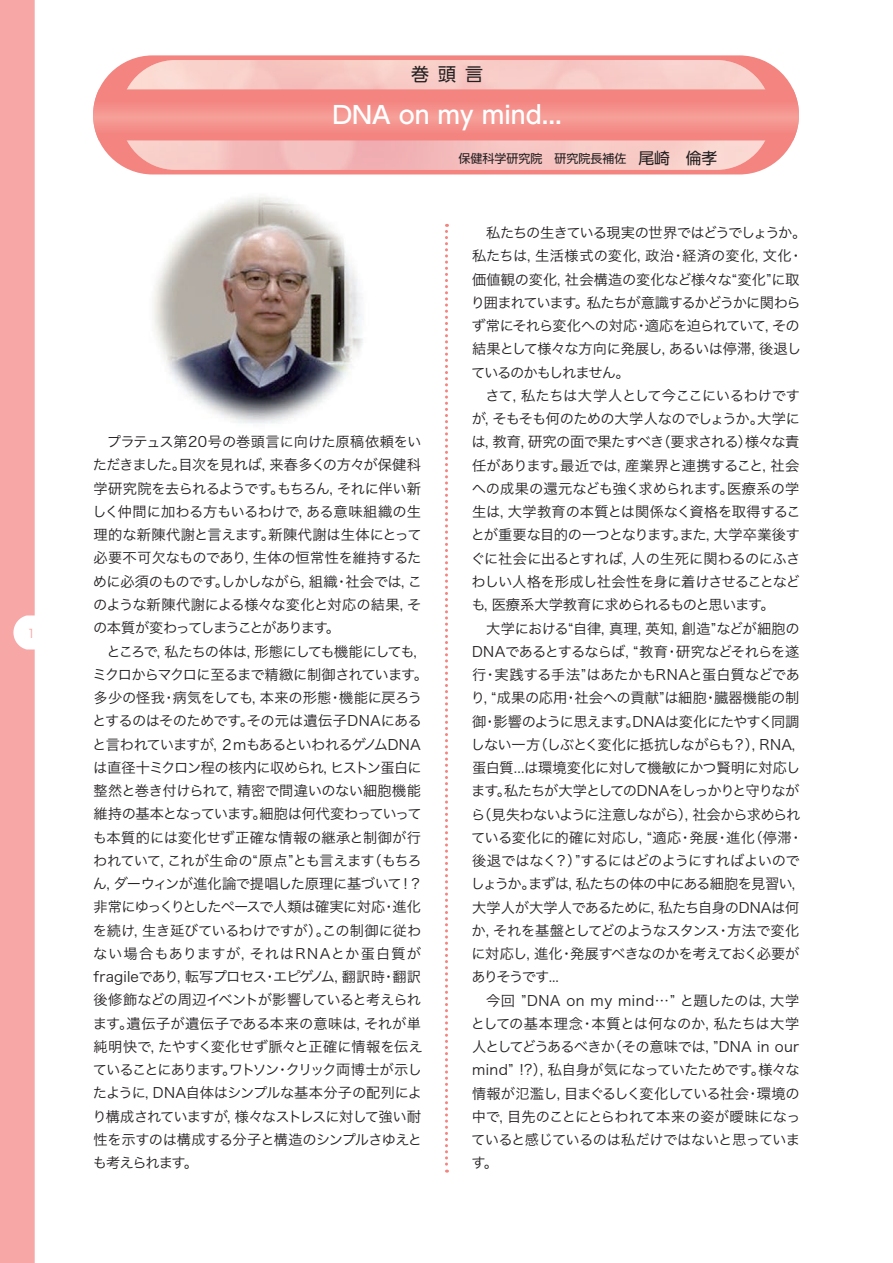
<style>
.page{position:relative;width:893px;height:1263px;background:#fff}
.page>*{position:absolute;margin:0;border:0;box-sizing:border-box;transform-origin:0 0}
.t1{font:500 24px "UD Shin Go Pro";color:#fff}
.t2{font:18px "UD Shin Go Pro";color:#231f20}
.t3{font:14.25px/23.2px "Hira Kaku Pro W3";letter-spacing:-.035em;color:#231f20;text-align:justify}
.t4{font:12px "UD Shin Go Pro";color:#231f20}
.t5{font:12px "Hira Kaku Pro W3";color:#f7a7a5}
.s1{font-size:15.75px}
</style>
<div class="page">
<img style="left:154px;top:197px;width:209px;height:227px">
<svg style="left:445px;top:224px;width:3px;height:948px"></svg>
<div style="left:0;top:0;width:35px;height:1263px;background:#f7a7a5"></div>
<div style="left:93px;top:55px;width:706px;height:119px;background:#f38480;border-radius:60px"></div>
<img style="left:120px;top:60px;width:651px;height:110px;border-radius:55px">
<svg style="left:93px;top:89px;width:706px;height:51px"></svg>
<p class="t5" style="left:27px;top:622px;width:9px">1</p>
<p class="t2" style="left:411px;top:60px;width:73px">巻頭言</p>
<h1 class="t1" style="left:332px;top:96px;width:231px">DNA on my mind...</h1>
<p class="t4" style="left:458px;top:148px;width:260px">保健科学研究院　研究院長補佐　<span class="s1">尾崎　倫孝</span></p>
<p class="t3" style="left:92px;top:429px;width:331px;text-indent:14px">プラテュス第20号の巻頭言に向けた原稿依頼をいただきました。目次を見れば，来春多くの方々が保健科学研究院を去られるようです。もちろん，それに伴い新しく仲間に加わる方もいるわけで，ある意味組織の生理的な新陳代謝と言えます。新陳代謝は生体にとって必要不可欠なものであり，生体の恒常性を維持するために必須のものです。しかしながら，組織・社会では，このような新陳代謝による様々な変化と対応の結果，その本質が変わってしまうことがあります。</p>
<p class="t3" style="left:92px;top:638px;width:337px;text-align:left;text-indent:14px">ところで，私たちの体は，形態にしても機能にしても，ミクロからマクロに至るまで精緻に制御されています。多少の怪我・病気をしても，本来の形態・機能に戻ろうとするのはそのためです。その元は遺伝子DNAにあると言われていますが，２mもあるといわれるゲノムDNAは直径十ミクロン程の核内に収められ，ヒストン蛋白に整然と巻き付けられて，精密で間違いのない細胞機能維持の基本となっています。細胞は何代変わっていっても本質的には変化せず正確な情報の継承と制御が行われていて，これが生命の“原点”とも言えます（もちろん，ダーウィンが進化論で提唱した原理に基づいて！？非常にゆっくりとしたペースで人類は確実に対応・進化を続け，生き延びているわけですが）。この制御に従わない場合もありますが，それはRNAとか蛋白質がfragileであり，転写プロセス・エピゲノム，翻訳時・翻訳後修飾などの周辺イベントが影響していると考えられます。遺伝子が遺伝子である本来の意味は，それが単純明快で，たやすく変化せず脈々と正確に情報を伝えていることにあります。ワトソン・クリック両博士が示したように，DNA自体はシンプルな基本分子の配列により構成されていますが，様々なストレスに対して強い耐性を示すのは構成する分子と構造のシンプルさゆえとも考えられます。</p>
<p class="t3" style="left:471px;top:220px;width:337px;text-align:left;text-indent:15px">私たちの生きている現実の世界ではどうでしょうか。私たちは，生活様式の変化，政治・経済の変化，文化・価値観の変化，社会構造の変化など様々な“変化”に取り囲まれています。私たちが意識するかどうかに関わらず常にそれら変化への対応・適応を迫られていて，その結果として様々な方向に発展し，あるいは停滞，後退しているのかもしれません。</p>
<p class="t3" style="left:471px;top:383px;width:331px;text-indent:15px">さて，私たちは大学人として今ここにいるわけですが，そもそも何のための大学人なのでしょうか。大学には，教育，研究の面で果たすべき（要求される）様々な責任があります。最近では，産業界と連携すること，社会への成果の還元なども強く求められます。医療系の学生は，大学教育の本質とは関係なく資格を取得することが重要な目的の一つとなります。また，大学卒業後すぐに社会に出るとすれば，人の生死に関わるのにふさわしい人格を形成し社会性を身に着けさせることなども，医療系大学教育に求められるものと思います。</p>
<p class="t3" style="left:471px;top:615px;width:337px;text-align:left;text-indent:15px">大学における“自律，真理，英知，創造”などが細胞の<br>DNAであるとするならば，“教育・研究などそれらを遂行・実践する手法”はあたかもRNAと蛋白質などであり，“成果の応用・社会への貢献”は細胞・臓器機能の制御・影響のように思えます。DNAは変化にたやすく同調しない一方（しぶとく変化に抵抗しながらも？），RNA，蛋白質...は環境変化に対して機敏にかつ賢明に対応します。私たちが大学としてのDNAをしっかりと守りながら（見失わないように注意しながら），社会から求められている変化に的確に対応し，“適応・発展・進化（停滞・後退ではなく？）”するにはどのようにすればよいのでしょうか。まずは，私たちの体の中にある細胞を見習い，大学人が大学人であるために，私たち自身のDNAは何か，それを基盤としてどのようなスタンス・方法で変化に対応し，進化・発展すべきなのかを考えておく必要がありそうです...</p>
<p class="t3" style="left:471px;top:988px;width:332px;text-indent:16px">今回 ”DNA on my mind…” と題したのは，大学としての基本理念・本質とは何なのか，私たちは大学人としてどうあるべきか（その意味では，”DNA in our mind” !?），私自身が気になっていたためです。様々な情報が氾濫し，目まぐるしく変化している社会・環境の中で，目先のことにとらわれて本来の姿が曖昧になっていると感じているのは私だけではないと思っています。</p>
</div>
